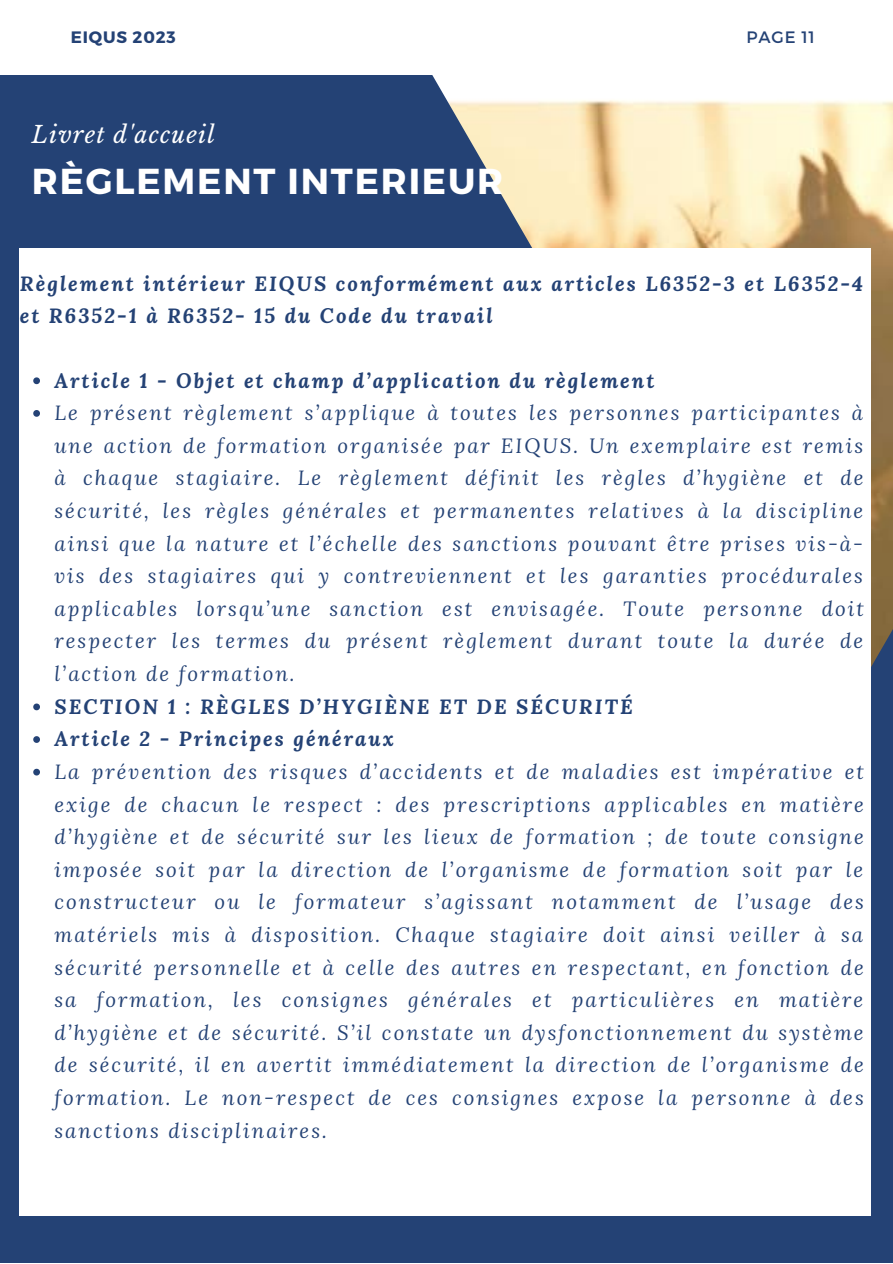
<style>
.page{position:relative;width:893px;height:1264px;background:#fff}
.page>*{position:absolute;margin:0;border:0;box-sizing:border-box;transform-origin:0 0}
.t1{font:700 36px "Montserrat";letter-spacing:.05em;color:#fff}
.t2{font:italic 23.1px "Libre Baskerville";letter-spacing:.05em;color:#fff}
.t3{font:italic 20.4px/32.5px "Lora";letter-spacing:.1em;color:#244275}
.t4{font:italic 700 20.4px/32.5px "Lora";letter-spacing:.1em;color:#244275}
.t5{font:700 16.5px "Montserrat";letter-spacing:.05em;color:#244275}
.t6{font:16.5px "Montserrat";letter-spacing:.05em;color:#244275}
</style>
<div class="page">
<div style="left:0;top:0;width:892px;height:1262px;background:#244275"></div>
<div style="left:0;top:0;width:892px;height:74px;background:#fff"></div>
<img style="left:431px;top:74px;width:461px;height:677px">
<div style="left:20px;top:248px;width:850px;height:967px;background:#fff"></div>
<svg style="left:33px;top:377px;width:7px;height:7px"></svg>
<svg style="left:33px;top:410px;width:7px;height:7px"></svg>
<svg style="left:33px;top:703px;width:7px;height:7px"></svg>
<svg style="left:33px;top:736px;width:7px;height:7px"></svg>
<svg style="left:33px;top:768px;width:7px;height:7px"></svg>
<p class="t5" style="left:71px;top:27px;width:106px">EIQUS 2023</p>
<p class="t2" style="left:32px;top:120px;width:184px">Livret d'accueil</p>
<p class="t1" style="left:32px;top:158px;width:473px">RÈGLEMENT INTERIEUR</p>
<p class="t6" style="left:746px;top:27px;width:70px">PAGE 11</p>
<p class="t4" style="left:20px;top:267px;width:844px">Règlement intérieur EIQUS conformément aux articles L6352-3 et L6352-4 et R6352-1 à R6352- 15 du Code du travail</p>
<p class="t4" style="left:54px;top:363px;width:601px">Article 1 - Objet et champ d’application du règlement</p>
<p class="t3" style="left:54px;top:396px;width:810px">Le présent règlement s’applique à toutes les personnes participantes à une action de formation organisée par EIQUS. Un exemplaire est remis à chaque stagiaire. Le règlement définit les règles d’hygiène et de sécurité , les règles générales et permanentes relatives à la discipline ainsi que la nature et l’échelle des sanctions pouvant être prises vis-à- vis des stagiaires qui y contreviennent et les garanties procédurales applicables lorsqu’une sanction est envisagée. Toute personne doit respecter les termes du présent règlement durant toute la durée de l’action de formation.</p>
<p class="t4" style="left:54px;top:689px;width:572px">SECTION 1 : RÈGLES D’HYGIÈNE ET DE SÉCURITÉ</p>
<p class="t4" style="left:54px;top:722px;width:341px">Article 2 - Principes généraux</p>
<p class="t3" style="left:54px;top:754px;width:811px;text-align:justify">La prévention des risques d’accidents et de maladies est impérative et exige de chacun le respect : des prescriptions applicables en matière d’hygiène et de sécurité sur les lieux de formation ; de toute consigne imposée soit par la direction de l’organisme de formation soit par le constructeur ou le formateur s’agissant notamment de l’usage des matériels mis à disposition. Chaque stagiaire doit ainsi veiller à sa sécurité personnelle et à celle des autres en respectant, en fonction de sa formation, les consignes générales et particulières en matière d’hygiène et de sécurité . S’il constate un dysfonctionnement du système de sécurité , il en avertit immédiatement la direction de l’organisme de formation. Le non-respect de ces consignes expose la personne à des sanctions disciplinaires.</p>
</div>
